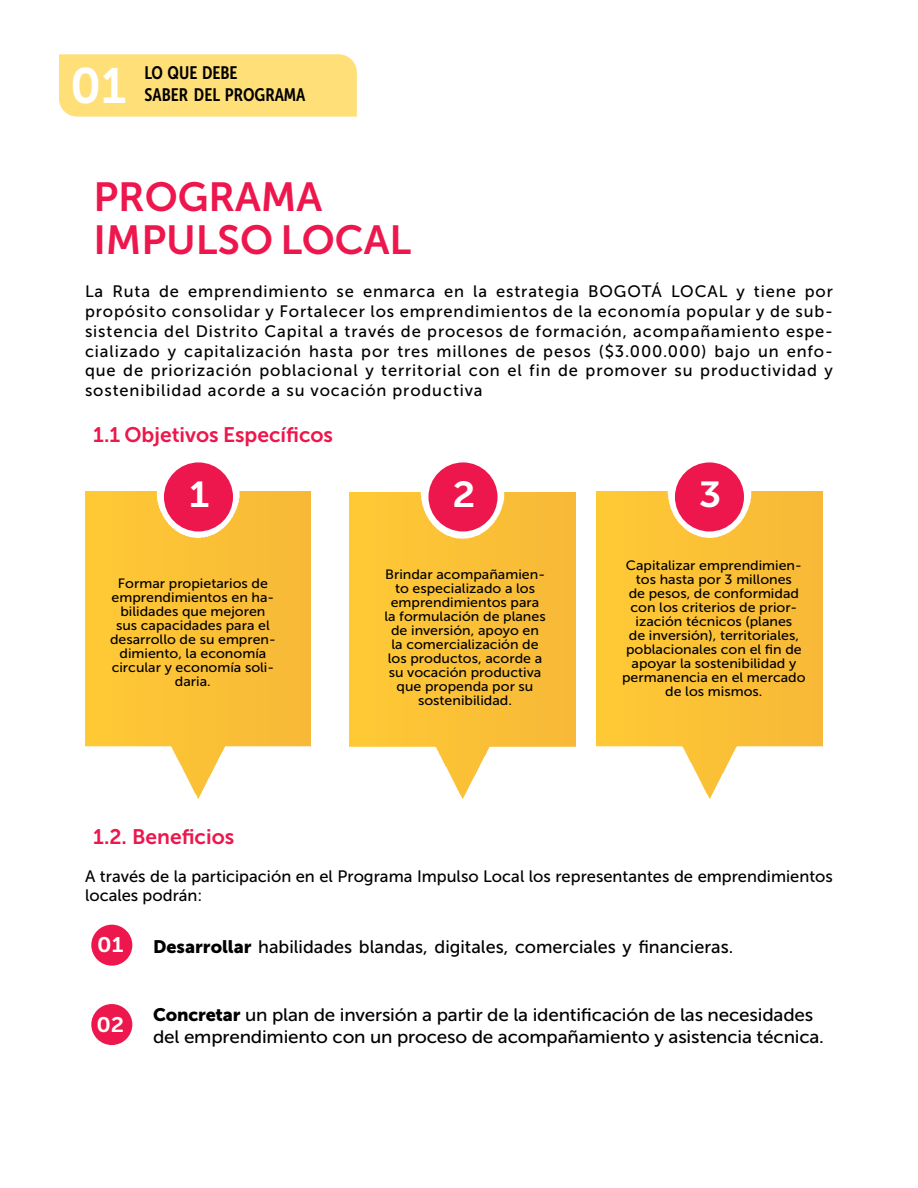
<style>
.page{position:relative;width:918px;height:1188px;background:#fff}
.page>*{position:absolute;margin:0;border:0;box-sizing:border-box;transform-origin:0 0}
.t1{font:49.5px "Museo Sans 700";color:#fff}
.t2{font:40.5px/42.9px "Museo Sans 700";color:#ed174d}
.t3{font:36px "Museo Sans 700";color:#fff;scale:1.1 1}
.t4{font:21px "Museo Sans 700";color:#ed174d}
.t5{font:21px "Museo Sans 700";color:#fff;scale:1.1 1}
.t6{font:18px/21.6px "Museo Sans 500";letter-spacing:-.01em;color:#000;scale:1.05 1}
.t7{font:18px "Museo Sans 500";letter-spacing:-.01em;color:#000}
.t8{font:18px "Museo Sans Cond 700";color:#000}
.t9{font:16.5px/19.8px "Museo Sans 500";color:#000;text-align:justify}
.t10{font:13.5px/14px "Museo Sans 500";color:#000;text-align:center;scale:1.05 1}
.s1{font-family:"Museo Sans 900"}
</style>
<div class="page">
<div style="left:59px;top:54px;width:298px;height:63px;background:#ffdf78"></div>
<img style="left:85px;top:491px;width:226px;height:307px">
<img style="left:350px;top:492px;width:226px;height:306px">
<img style="left:596px;top:491px;width:226px;height:307px">
<div style="left:91px;top:925px;width:41px;height:41px;background:#ed174d;border-radius:50%"></div>
<div style="left:91px;top:1004px;width:41px;height:41px;background:#ed174d;border-radius:50%"></div>
<div style="left:164px;top:462px;width:69px;height:69px;background:#ed174d;border-radius:50%"></div>
<div style="left:428px;top:462px;width:70px;height:69px;background:#ed174d;border-radius:50%"></div>
<div style="left:675px;top:462px;width:69px;height:69px;background:#ed174d;border-radius:50%"></div>
<h1 class="t1" style="left:70px;top:58px;width:58px">01</h1>
<h3 class="t8" style="left:145px;top:62px;width:94px">LO QUE DEBE</h3>
<h3 class="t8" style="left:145px;top:85px;width:163px">SABER DEL PROGRAMA</h3>
<h2 class="t2" style="left:93px;top:176px;width:320px">PROGRAMA<br>IMPULSO LOCAL</h2>
<p class="t9" style="left:85px;top:282px;width:749px">La Ruta de emprendimiento se enmarca en la estrategia BOGOTÁ LOCAL y tiene por propósito consolidar y Fortalecer los emprendimientos de la economía popular y de sub&shy;sistencia del Distrito Capital a través de procesos de formación, acompañamiento espe&shy;cializado y capitalización hasta por tres millones de pesos ($3.000.000) bajo un enfo&shy;que de priorización poblacional y territorial con el fin de promover su productividad y sostenibilidad acorde a su vocación productiva</p>
<h3 class="t4" style="left:93px;top:423px;width:241px">1.1 Objetivos Específicos</h3>
<h3 class="t3" style="left:189px;top:475px;width:20px">1</h3>
<h3 class="t3" style="left:452px;top:475px;width:22px">2</h3>
<h3 class="t3" style="left:699px;top:475px;width:22px">3</h3>
<p class="t10" style="left:110px;top:576px;width:159px">Formar propietarios de emprendimientos en ha&shy;bilidades que mejoren sus capacidades para el desarrollo de su empren&shy;dimiento, la economía circular y economía soli&shy;daria.</p>
<p class="t10" style="left:384px;top:567px;width:155px">Brindar acompañamien&shy;to especializado a los emprendimientos para la formulación de planes de inversión, apoyo en la comercialización de los productos, acorde a su vocación productiva que propenda por su sostenibilidad.</p>
<p class="t10" style="left:622px;top:559px;width:176px">Capitalizar emprendimien&shy;tos hasta por 3 millones<br>de pesos, de conformidad con los criterios de prior&shy;ización técnicos (planes<br>de inversión), territoriales, poblacionales con el fin de apoyar la sostenibilidad y permanencia en el mercado de los mismos.</p>
<h3 class="t4" style="left:93px;top:825px;width:143px">1.2. Beneficios</h3>
<p class="t9" style="left:85px;top:866px;width:749px">A través de la participación en el Programa Impulso Local los representantes de emprendimientos locales podrán:</p>
<h3 class="t7" style="left:153px;top:937px;width:582px"><span class="s1">Desarrollar</span> habilidades blandas, digitales, comerciales y financieras.</h3>
<h3 class="t5" style="left:97px;top:933px;width:25px">01</h3>
<h3 class="t5" style="left:96px;top:1013px;width:27px">02</h3>
<h3 class="t6" style="left:153px;top:1004px;width:641px"><span class="s1">Concretar</span> un plan de inversión a partir de la identificación de las necesidades del emprendimiento con un proceso de acompañamiento y asistencia técnica.</h3>
</div>
